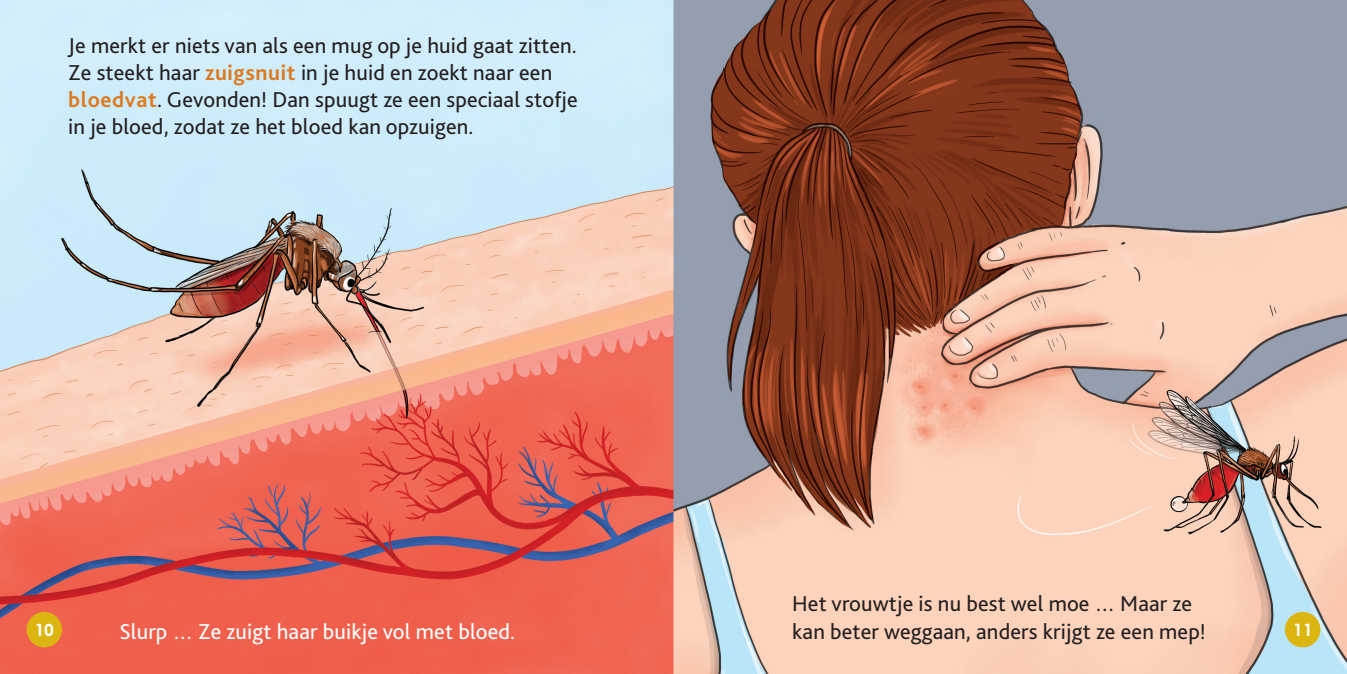
<style>
.page{position:relative;width:1347px;height:674px;background:#fff}
.page>*{position:absolute;margin:0;border:0;box-sizing:border-box;transform-origin:0 0}
.TXT_COURANT{font:22.5px/27px "Bliss";letter-spacing:.005em;color:#231f20}
.TXT_COURANT-2{font:22.5px "Bliss";letter-spacing:.005em;color:#fff}
.t1{font:500 16.25px "Nanami Rounded Pro";color:#fff}
.s1{font-weight:700;color:#dc7a22}
</style>
<div class="page">
<img style="left:0;top:0;width:1346px;height:673px">
<div style="left:1284px;top:611px;width:36px;height:36px;background:#ddb511;border-radius:50%"></div>
<div style="left:27px;top:611px;width:35px;height:36px;background:#ddb511;border-radius:50%"></div>
<p class="TXT_COURANT" style="left:68px;top:32px;width:511px">Je merkt er niets van als een mug op je huid gaat zitten.<br>Ze steekt haar <span class="s1">zuigsnuit</span> in je huid en zoekt naar een <span class="s1">bloedvat</span>. Gevonden! Dan spuugt ze een speciaal stofje in je bloed, zodat ze het bloed kan opzuigen.</p>
<p class="TXT_COURANT" style="left:792px;top:590px;width:401px">Het vrouwtje is nu best wel moe … Maar ze</p>
<p class="TXT_COURANT-2" style="left:119px;top:616px;width:397px">Slurp … Ze zuigt haar buikje vol met bloed.</p>
<p class="TXT_COURANT" style="left:792px;top:617px;width:415px">kan beter weggaan, anders krijgt ze een mep!</p>
<p class="t1" style="left:35px;top:619px;width:21px">10</p>
<p class="t1" style="left:1292px;top:619px;width:21px">11</p>
</div>
